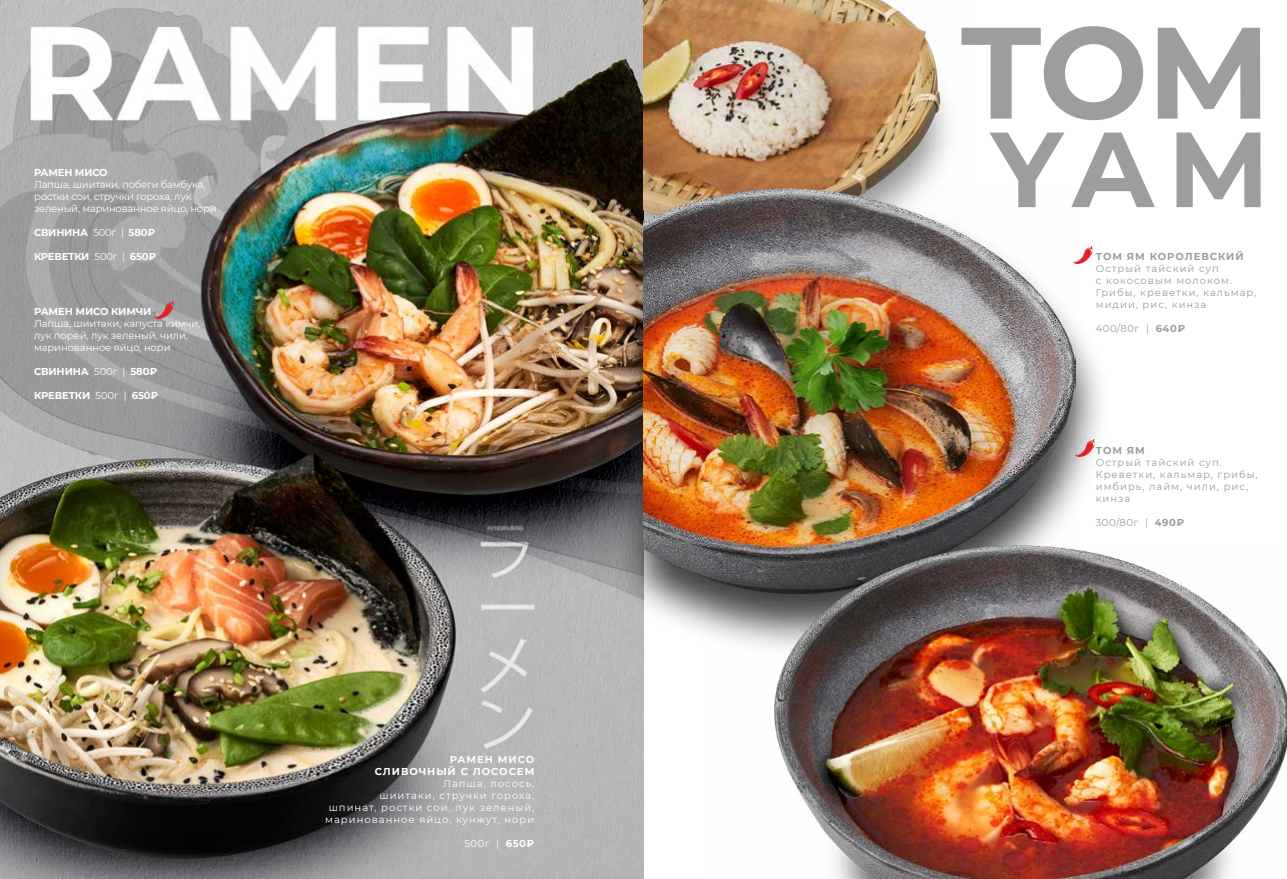
<style>
.page{position:relative;width:1287px;height:879px;background:#fff}
.page>*{position:absolute;margin:0;border:0;box-sizing:border-box;transform-origin:0 0}
.t1{font:700 129.9px "Montserrat";color:#9d9d9c}
.t2{font:700 106.6px "Montserrat";color:#9d9d9c}
.t3{font:10px "Montserrat";letter-spacing:-.01em;color:#fff}
.t4{font:10px/12px "Montserrat";letter-spacing:.1em;color:#9d9d9c}
.t5{font:10px/12px "Montserrat";letter-spacing:.1em;color:#fff;text-align:center}
.t6{font:700 10px "Montserrat";letter-spacing:-.01em;color:#fff}
.t7{font:700 10px "Montserrat";letter-spacing:.1em;color:#fff}
.t8{font:700 10px "Montserrat";letter-spacing:.1em;color:#9d9d9c}
.s1{font-weight:400}
.s2{font-weight:700}
</style>
<div class="page">
<img style="left:0;top:0;width:643px;height:879px">
<img style="left:154px;top:301px;width:20px;height:17px">
<img style="left:643px;top:0;width:307px;height:185px">
<div style="left:612px;top:185px;width:499px;height:473px;background:#000;opacity:.75"></div>
<img style="left:643px;top:188px;width:432px;height:405px">
<img style="left:1075px;top:439px;width:19px;height:17px">
<img style="left:1073px;top:246px;width:20px;height:17px">
<img style="left:710px;top:546px;width:577px;height:333px">
<p class="t6" style="left:34px;top:165px;width:75px">РАМЕН МИСО</p>
<p class="t3" style="left:34px;top:177px;width:173px">Лапша, шиитаки, побеги бамбука,</p>
<p class="t3" style="left:34px;top:189px;width:159px">ростки сои, стручки гороха, лук</p>
<p class="t3" style="left:34px;top:201px;width:184px">зеленый, маринованное яйцо, нори</p>
<p class="t6" style="left:34px;top:225px;width:123px">СВИНИНА <span class="s1">500г |</span> 580₽</p>
<p class="t6" style="left:34px;top:249px;width:124px">КРЕВЕТКИ <span class="s1">500г |</span> 650₽</p>
<p class="t6" style="left:34px;top:304px;width:119px">РАМЕН МИСО КИМЧИ</p>
<p class="t3" style="left:34px;top:316px;width:168px">Лапша, шиитаки, капуста кимчи,</p>
<p class="t3" style="left:34px;top:328px;width:155px">лук порей, лук зеленый, чили,</p>
<p class="t3" style="left:34px;top:340px;width:138px">маринованное яйцо, нори</p>
<p class="t6" style="left:34px;top:364px;width:125px">СВИНИНА <span class="s1">500г |</span> 580₽</p>
<p class="t6" style="left:34px;top:388px;width:126px">КРЕВЕТКИ <span class="s1">500г |</span> 650₽</p>
<p class="t7" style="left:450px;top:752px;width:86px">РАМЕН МИСО</p>
<p class="t7" style="left:375px;top:764px;width:161px">СЛИВОЧНЫЙ С ЛОСОСЕМ</p>
<p class="t5" style="left:443px;top:777px;width:93px">Лапша, лосось,</p>
<p class="t5" style="left:379px;top:789px;width:156px">шиитаки, стручки гороха,</p>
<p class="t5" style="left:325px;top:801px;width:211px">шпинат, ростки сои, лук зеленый, маринованное яйцо, кунжут, нори</p>
<p class="t3" style="left:464px;top:837px;width:71px">500г | <span class="s2">650₽</span></p>
<p class="t1" style="left:961px;top:-21px;width:312px">TOM</p>
<p class="t2" style="left:991px;top:92px;width:280px">YAM</p>
<p class="t8" style="left:1096px;top:249px;width:149px">ТОМ ЯМ КОРОЛЕВСКИЙ</p>
<p class="t4" style="left:1096px;top:262px;width:125px">Острый тайский суп</p>
<p class="t4" style="left:1096px;top:274px;width:138px">с кокосовым молоком.</p>
<p class="t4" style="left:1096px;top:286px;width:162px">Грибы, креветки, кальмар,</p>
<p class="t4" style="left:1096px;top:298px;width:112px">мидии, рис, кинза</p>
<p class="t4" style="left:1096px;top:322px;width:91px">400/80г | <span class="s2">640₽</span></p>
<p class="t8" style="left:1096px;top:443px;width:51px">ТОМ ЯМ</p>
<p class="t4" style="left:1096px;top:456px;width:128px">Острый тайский суп.</p>
<p class="t4" style="left:1096px;top:468px;width:163px">Креветки, кальмар, грибы,</p>
<p class="t4" style="left:1096px;top:480px;width:154px">имбирь, лайм, чили, рис, кинза</p>
<p class="t4" style="left:1096px;top:516px;width:90px">300/80г | <span class="s2">490₽</span></p>
</div>
